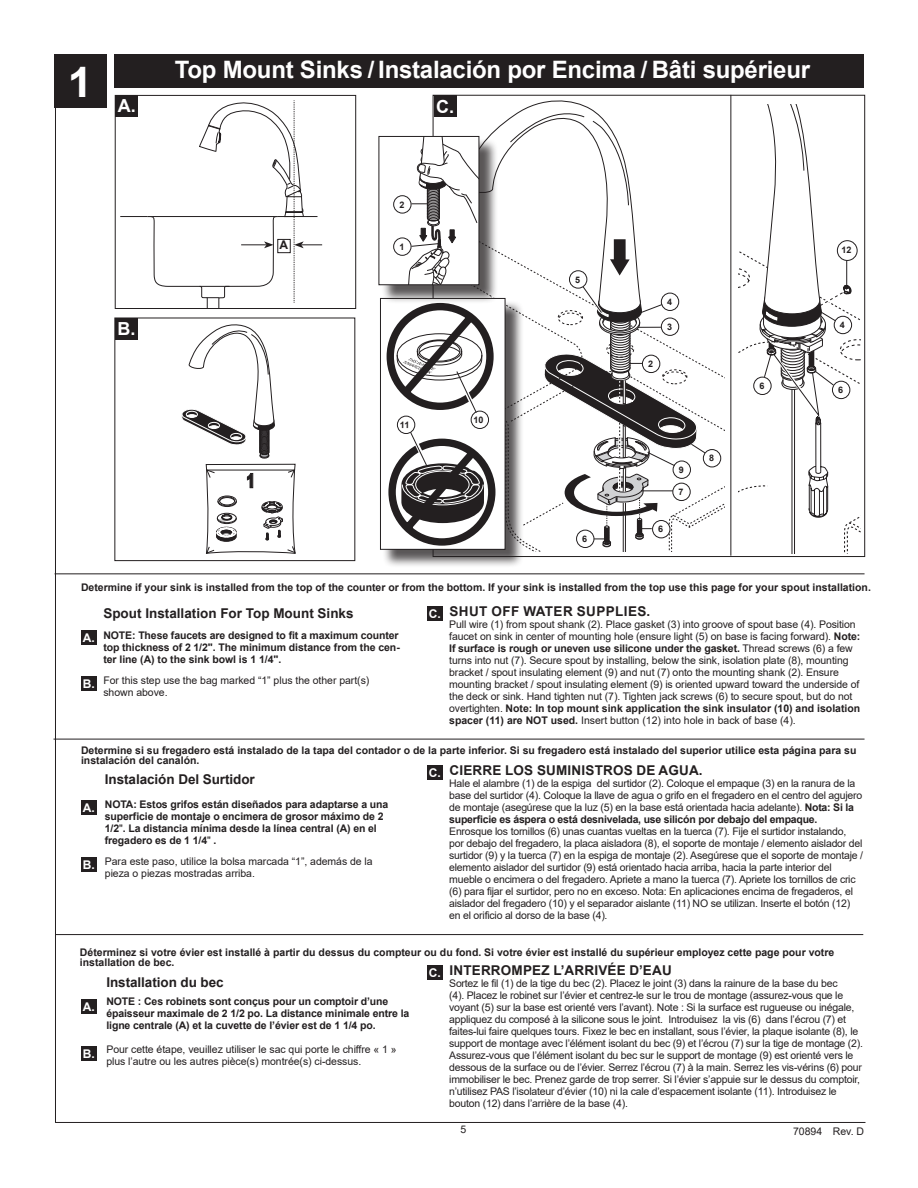
<style>
.page{position:relative;width:918px;height:1188px;background:#fff}
.page>*{position:absolute;margin:0;border:0;box-sizing:border-box;transform-origin:0 0}
.t1{font:700 42px "Arial";color:#fff;scale:1.06 1}
.t2{font:700 24px "Arial";letter-spacing:-.01em;color:#fff}
.t3{font:800 condensed 19.8px "Arial";color:#231f20;scale:.83 1}
.t4{font:700 18px "Arial";color:#fff}
.t5{font:700 13.5px "Arial";color:#231f20}
.t6{font:700 13.5px "Arial";letter-spacing:.03em;color:#231f20}
.t7{font:700 12px "Arial";color:#fff}
.t8{font:700 12px "Arial";color:#231f20}
.t9{font:10.5px/12px "Arial";letter-spacing:-.02em;color:#231f20}
.t10{font:700 10.5px/12px "Arial";color:#231f20}
.t11{font:10.5px "Arial";color:#231f20}
.t12{font:700 9px "Arial";color:#231f20}
.s1{font-weight:700}
.s2{font-weight:400}
</style>
<div class="page">
<div style="left:54px;top:54px;width:53px;height:54px;background:#231f20"></div>
<hr style="left:730px;top:95px;width:1px;height:461px;background:#231f20">
<div style="left:382px;top:300px;width:142px;height:268px;background:#231f20;opacity:.75"></div>
<hr style="left:54px;top:739px;width:811px;height:1px;background:#231f20">
<hr style="left:55px;top:934px;width:808px;height:1px;background:#231f20">
<div style="left:115px;top:95px;width:241px;height:214px;border:1px solid #231f20"></div>
<svg style="left:120px;top:100px;width:202px;height:209px"></svg>
<hr style="left:55px;top:573px;width:810px;height:1px;background:#231f20">
<div style="left:278px;top:239px;width:12px;height:14px;background:#fff"></div>
<div style="left:277px;top:239px;width:14px;height:14px;border:1px solid #231f20"></div>
<hr style="left:55px;top:54px;width:1px;height:1069px;background:#231f20">
<hr style="left:55px;top:1122px;width:810px;height:1px;background:#231f20">
<div style="left:114px;top:54px;width:750px;height:34px;background:#231f20"></div>
<svg style="left:181px;top:324px;width:115px;height:230px"></svg>
<div style="left:115px;top:95px;width:23px;height:22px;background:#231f20"></div>
<div style="left:115px;top:318px;width:23px;height:22px;background:#231f20"></div>
<div style="left:434px;top:96px;width:22px;height:21px;background:#231f20"></div>
<svg style="left:739px;top:105px;width:121px;height:449px"></svg>
<div style="left:81px;top:630px;width:16px;height:15px;background:#231f20"></div>
<div style="left:81px;top:676px;width:16px;height:14px;background:#231f20"></div>
<div style="left:427px;top:607px;width:16px;height:14px;background:#231f20"></div>
<div style="left:81px;top:800px;width:16px;height:15px;background:#231f20"></div>
<div style="left:81px;top:857px;width:16px;height:15px;background:#231f20"></div>
<div style="left:427px;top:766px;width:16px;height:14px;background:#231f20"></div>
<div style="left:81px;top:999px;width:16px;height:15px;background:#231f20"></div>
<div style="left:81px;top:1046px;width:16px;height:15px;background:#231f20"></div>
<div style="left:427px;top:965px;width:16px;height:15px;background:#231f20"></div>
<svg style="left:379px;top:101px;width:345px;height:451px"></svg>
<h1 class="t1" style="left:68px;top:52px;width:25px">1</h1>
<h3 class="t4" style="left:118px;top:93px;width:19px">A.</h3>
<h3 class="t4" style="left:117px;top:316px;width:19px">B.</h3>
<h2 class="t2" style="left:175px;top:52px;width:637px">Top Mount Sinks / Instalación por Encima / Bâti supérieur</h2>
<h3 class="t4" style="left:436px;top:94px;width:19px">C.</h3>
<p class="t8" style="left:279px;top:237px;width:10px">A</p>
<h3 class="t3" style="left:247px;top:469px;width:11px">1</h3>
<p class="t12" style="left:399px;top:198px;width:7px">2</p>
<p class="t12" style="left:399px;top:240px;width:7px">1</p>
<p class="t12" style="left:474px;top:414px;width:12px">10</p>
<p class="t12" style="left:575px;top:273px;width:7px">5</p>
<p class="t12" style="left:582px;top:533px;width:7px">6</p>
<p class="t12" style="left:648px;top:358px;width:7px">2</p>
<p class="t12" style="left:667px;top:296px;width:7px">4</p>
<p class="t12" style="left:667px;top:320px;width:7px">3</p>
<p class="t12" style="left:658px;top:523px;width:7px">6</p>
<p class="t12" style="left:679px;top:463px;width:7px">9</p>
<p class="t12" style="left:679px;top:486px;width:7px">7</p>
<p class="t12" style="left:709px;top:452px;width:7px">8</p>
<p class="t12" style="left:759px;top:380px;width:7px">6</p>
<p class="t12" style="left:842px;top:244px;width:12px">12</p>
<p class="t12" style="left:840px;top:319px;width:7px">4</p>
<p class="t12" style="left:838px;top:384px;width:7px">6</p>
<p class="t10" style="left:81px;top:581px;width:791px">Determine if your sink is installed from the top of the counter or from the bottom. If your sink is installed from the top use this page for your spout installation.</p>
<p class="t7" style="left:83px;top:630px;width:13px">A.</p>
<p class="t7" style="left:83px;top:675px;width:13px">B.</p>
<p class="t5" style="left:103px;top:604px;width:252px">Spout Installation For Top Mount Sinks</p>
<p class="t10" style="left:103px;top:629px;width:298px;text-align:justify">NOTE: These faucets are designed to fit a maximum counter top thickness of 2 1/2". The minimum distance from the cen&shy;ter line (A) to the sink bowl is 1 1/4".</p>
<p class="t9" style="left:103px;top:674px;width:267px">For this step use the bag marked “1” plus the other part(s) shown above.</p>
<p class="t7" style="left:429px;top:606px;width:13px">C.</p>
<p class="t6" style="left:449px;top:601px;width:202px">SHUT OFF WATER SUPPLIES.</p>
<p class="t9" style="left:449px;top:618px;width:413px">Pull wire (1) from spout shank (2). Place gasket (3) into groove of spout base (4). Position faucet on sink in center of mounting hole (ensure light (5) on base is facing forward). <span class="s1">Note:<br>If surface is rough or uneven use silicone under the gasket.</span> Thread screws (6) a few turns into nut (7). Secure spout by installing, below the sink, isolation plate (8), mounting bracket / spout insulating element (9) and nut (7) onto the mounting shank (2). Ensure mounting bracket / spout insulating element (9) is oriented upward toward the underside of the deck or sink. Hand tighten nut (7). Tighten jack screws (6) to secure spout, but do not overtighten. <span class="s1">Note: In top mount sink application the sink insulator (10) and isolation spacer (11) are NOT used.</span> Insert button (12) into hole in back of base (4).</p>
<p class="t10" style="left:81px;top:745px;width:777px;line-height:10.5px">Determine si su fregadero está instalado de la tapa del contador o de la parte inferior. Si su fregadero está instalado del superior utilice esta página para su instalación del canalón.</p>
<p class="t5" style="left:449px;top:761px;width:255px">CIERRE LOS SUMINISTROS DE AGUA.</p>
<p class="t9" style="left:449px;top:777px;width:415px">Hale el alambre (1) de la espiga del surtidor (2). Coloque el empaque (3) en la ranura de la base del surtidor (4). Coloque la llave de agua o grifo en el fregadero en el centro del agujero de montaje (asegúrese que la luz (5) en la base está orientada hacia adelante). <span class="s1">Nota: Si la superficie es áspera o está desnivelada, use silicón por debajo del empaque.</span></p>
<p class="t9" style="left:449px;top:825px;width:415px">Enrosque los tornillos (6) unas cuantas vueltas en la tuerca (7). Fije el surtidor instalando, por debajo del fregadero, la placa aisladora (8), el soporte de montaje / elemento aislador del surtidor (9) y la tuerca (7) en la espiga de montaje (2). Asegúrese que el soporte de montaje / elemento aislador del surtidor (9) está orientado hacia arriba, hacia la parte interior del mueble o encimera o del fregadero. Apriete a mano la tuerca (7). Apriete los tornillos de cric (6) para fijar el surtidor, pero no en exceso. Nota: En aplicaciones encima de fregaderos, el aislador del fregadero (10) y el separador aislante (11) NO se utilizan. Inserte el botón (12) en el orificio al dorso de la base (4).</p>
<p class="t7" style="left:429px;top:765px;width:13px">C.</p>
<p class="t5" style="left:105px;top:769px;width:151px">Instalación Del Surtidor</p>
<p class="t10" style="left:105px;top:798px;width:285px">NOTA: Estos grifos están diseñados para adaptarse a una superficie de montaje o encimera de grosor máximo de 2<br>1/2<span class="s2">"</span>. La distancia mínima desde la línea central (A) en el fregadero es de 1 1/4<span class="s2">"</span> .</p>
<p class="t9" style="left:105px;top:855px;width:269px">Para este paso, utilice la bolsa marcada “1”, además de la pieza o piezas mostradas arriba.</p>
<p class="t7" style="left:83px;top:799px;width:13px">A.</p>
<p class="t7" style="left:83px;top:856px;width:13px">B.</p>
<p class="t10" style="left:80px;top:947px;width:756px;line-height:10.5px">Déterminez si votre évier est installé à partir du dessus du compteur ou du fond. Si votre évier est installé du supérieur employez cette page pour votre installation de bec.</p>
<p class="t5" style="left:449px;top:961px;width:224px">INTERROMPEZ L’ARRIVÉE D’EAU</p>
<p class="t9" style="left:449px;top:978px;width:415px">Sortez le fil (1) de la tige du bec (2). Placez le joint (3) dans la rainure de la base du bec<br>(4). Placez le robinet sur l’évier et centrez-le sur le trou de montage (assurez-vous que le voyant (5) sur la base est orienté vers l’avant). Note : Si la surface est rugueuse ou inégale, appliquez du composé à la silicone sous le joint. Introduisez la vis (6) dans l’écrou (7) et faites-lui faire quelques tours. Fixez le bec en installant, sous l’évier, la plaque isolante (8), le support de montage avec l’élément isolant du bec (9) et l’écrou (7) sur la tige de montage (2).<br>Assurez-vous que l’élément isolant du bec sur le support de montage (9) est orienté vers le dessous de la surface ou de l’évier. Serrez l’écrou (7) à la main. Serrez les vis-vérins (6) pour immobiliser le bec. Prenez garde de trop serrer. Si l’évier s’appuie sur le dessus du comptoir, n’utilisez PAS l’isolateur d’évier (10) ni la cale d’espacement isolante (11). Introduisez le bouton (12) dans l’arrière de la base (4).</p>
<p class="t7" style="left:429px;top:964px;width:13px">C.</p>
<p class="t5" style="left:106px;top:972px;width:119px">Installation du bec</p>
<p class="t10" style="left:106px;top:995px;width:305px">NOTE : Ces robinets sont conçus pour un comptoir d’une épaisseur maximale de 2 1/2 po. La distance minimale entre la ligne centrale (A) et la cuvette de l’évier est de 1 1/4 po.</p>
<p class="t9" style="left:106px;top:1043px;width:292px">Pour cette étape, veuillez utiliser le sac qui porte le chiffre « 1 » plus l’autre ou les autres pièce(s) montrée(s) ci-dessus.</p>
<p class="t7" style="left:83px;top:999px;width:13px">A.</p>
<p class="t7" style="left:83px;top:1045px;width:13px">B.</p>
<p class="t9" style="left:460px;top:1124px;width:7px">5</p>
<p class="t11" style="left:793px;top:1124px;width:73px">70894 Rev. D</p>
</div>
